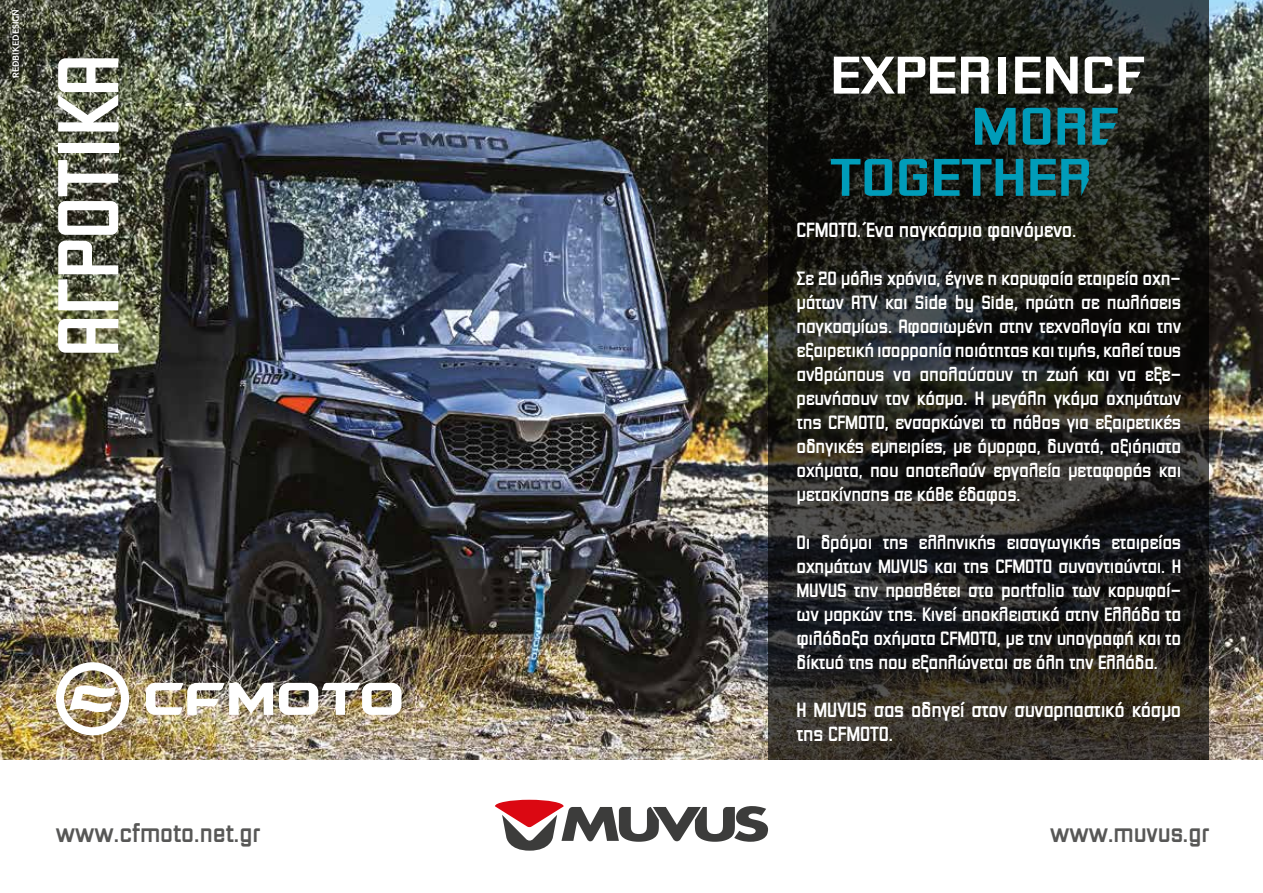
<style>
.page{position:relative;width:1263px;height:893px;background:#fff}
.page>*{position:absolute;margin:0;border:0;box-sizing:border-box;transform-origin:0 0}
.t1{font:700 100.5px "PF Venue";color:#fff}
.t2{font:700 61.8px/51.2px "PF Venue";color:#009cb9;scale:1.33 1}
.t3{font:700 61.8px "PF Venue";color:#fff;scale:1.33 1}
.t4{font:700 30px "PF Venue";color:#575756}
.t5{font:700 24px/24px "PF Venue";letter-spacing:-.01em;color:#fff}
.t6{font:700 22.5px/24px "PF Venue";letter-spacing:-.01em;color:#fff;text-align:justify}
.t7{font:500 9px "Ubuntu";color:#fff}
</style>
<div class="page">
<img style="left:0;top:0;width:1263px;height:760px">
<svg style="left:769px;top:0;width:440px;height:760px"></svg>
<svg style="left:495px;top:800px;width:273px;height:51px"></svg>
<img style="left:146px;top:683px;width:127px;height:32px">
<img style="left:279px;top:683px;width:122px;height:32px">
<img style="left:56px;top:662px;width:73px;height:73px">
<p class="t7" style="left:10px;top:78px;width:71px;rotate:-90deg">REDBIKEDESIGN</p>
<h1 class="t1" style="left:39px;top:357px;width:305px;rotate:-90deg">ΑΓΡΟΤΙΚΑ</h1>
<h2 class="t3" style="left:830px;top:45px;width:239px">EXPERIENCE</h2>
<h2 class="t2" style="left:830px;top:100px;width:219px;text-indent:141px">MORE<br>TOGETHER</h2>
<p class="t5" style="left:796px;top:217px;width:281px">CFMOTO. Ένα παγκόσμιο φαινόμενο.</p>
<p class="t6" style="left:796px;top:266px;width:386px">Σε 20 μόλις χρόνια, έγινε η κορυφαία εταιρεία οχη&shy;μάτων ATV και Side by Side, πρώτη σε πωλήσεις παγκοσμίως. Αφοσιωμένη στην τεχνολογία και την εξαιρετική ισορροπία ποιότητας και τιμής, καλεί τους ανθρώπους να απολαύσουν τη ζωή και να εξε&shy;ρευνήσουν τον κόσμο. Η μεγάλη γκάμα οχημάτων της CFMOTO, ενσαρκώνει το πάθος για εξαιρετικές οδηγικές εμπειρίες, με όμορφα, δυνατά, αξιόπιστα οχήματα, που αποτελούν εργαλεία μεταφοράς και μετακίνησης σε κάθε έδαφος.</p>
<p class="t6" style="left:796px;top:530px;width:386px">Οι δρόμοι της ελληνικής εισαγωγικής εταιρείας οχημάτων MUVUS και της CFMOTO συναντιούνται. Η MUVUS την προσθέτει στο portfolio των κορυφαί&shy;ων μαρκών της. Κινεί αποκλειστικά στην Ελλάδα τα φιλόδοξα οχήματα CFMOTO, με την υπογραφή και το δίκτυό της που εξαπλώνεται σε όλη την Ελλάδα.</p>
<p class="t5" style="left:796px;top:697px;width:386px">Η MUVUS σας οδηγεί στον συναρπαστικό κόσμο της CFMOTO.</p>
<h3 class="t4" style="left:56px;top:818px;width:205px">www.cfmoto.net.gr</h3>
<h3 class="t4" style="left:1050px;top:818px;width:160px">www.muvus.gr</h3>
</div>
